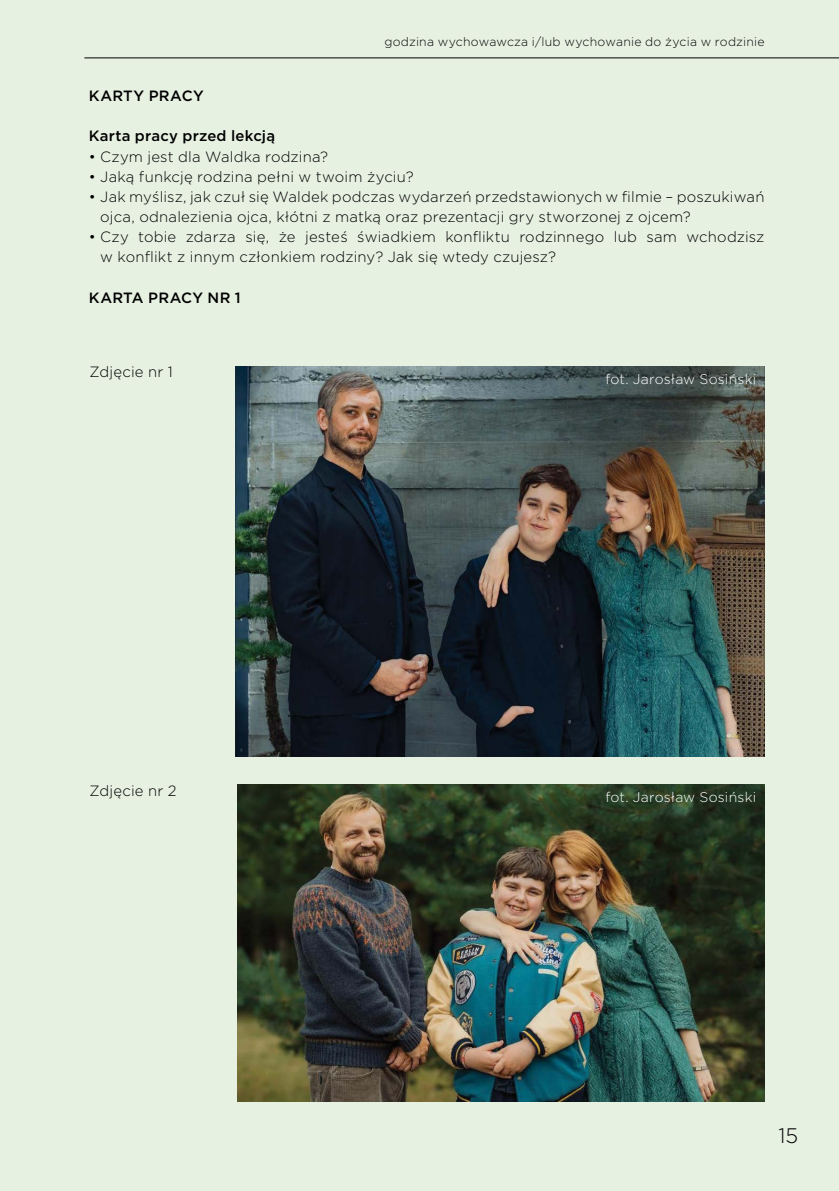
<style>
.page{position:relative;width:839px;height:1191px;background:#fff}
.page>*{position:absolute;margin:0;border:0;box-sizing:border-box;transform-origin:0 0}
.t1{font:300 21px "Gotham";color:#000}
.t2{font:300 14.88px/20.1px "Gotham";letter-spacing:.01em;color:#000}
.t3{font:500 14.88px "Gotham";letter-spacing:.015em;color:#000}
.t4{font:300 14px "Gotham";letter-spacing:.01em;color:#fff}
.t5{font:300 12.25px "Gotham";letter-spacing:.015em;color:#000}
</style>
<div class="page">
<div style="left:0;top:0;width:838px;height:1191px;background:#e7f1e2"></div>
<img style="left:235px;top:367px;width:529px;height:389px">
<img style="left:237px;top:784px;width:527px;height:318px">
<hr style="left:84px;top:57px;width:754px;height:1px;background:#000">
<p class="t5" style="left:384px;top:34px;width:381px">godzina wychowawcza i/lub wychowanie do życia w rodzinie</p>
<p class="t3" style="left:89px;top:86px;width:116px">KARTY PRACY</p>
<p class="t3" style="left:89px;top:126px;width:188px">Karta pracy przed lekcją</p>
<p class="t2" style="left:89px;top:146px;width:241px">• Czym jest dla Waldka rodzina?</p>
<p class="t2" style="left:89px;top:166px;width:326px">• Jaką funkcję rodzina pełni w twoim życiu?</p>
<p class="t2" style="left:100px;top:186px;width:665px;text-indent:-11px">• Jak myślisz, jak czuł się Waldek podczas wydarzeń przedstawionych w filmie – poszukiwań ojca, odnalezienia ojca, kłótni z matką oraz prezentacji gry stworzonej z ojcem?</p>
<p class="t2" style="left:100px;top:226px;width:665px;text-indent:-11px">• Czy tobie zdarza się, że jesteś świadkiem konfliktu rodzinnego lub sam wchodzisz w konflikt z innym członkiem rodziny? Jak się wtedy czujesz?</p>
<p class="t3" style="left:89px;top:287px;width:153px">KARTA PRACY NR 1</p>
<p class="t2" style="left:89px;top:361px;width:85px">Zdjęcie nr 1</p>
<p class="t4" style="left:605px;top:370px;width:152px">fot. Jarosław Sosiński</p>
<p class="t2" style="left:89px;top:780px;width:89px">Zdjęcie nr 2</p>
<p class="t4" style="left:605px;top:788px;width:152px">fot. Jarosław Sosiński</p>
<h1 class="t1" style="left:778px;top:1122px;width:21px">15</h1>
</div>
